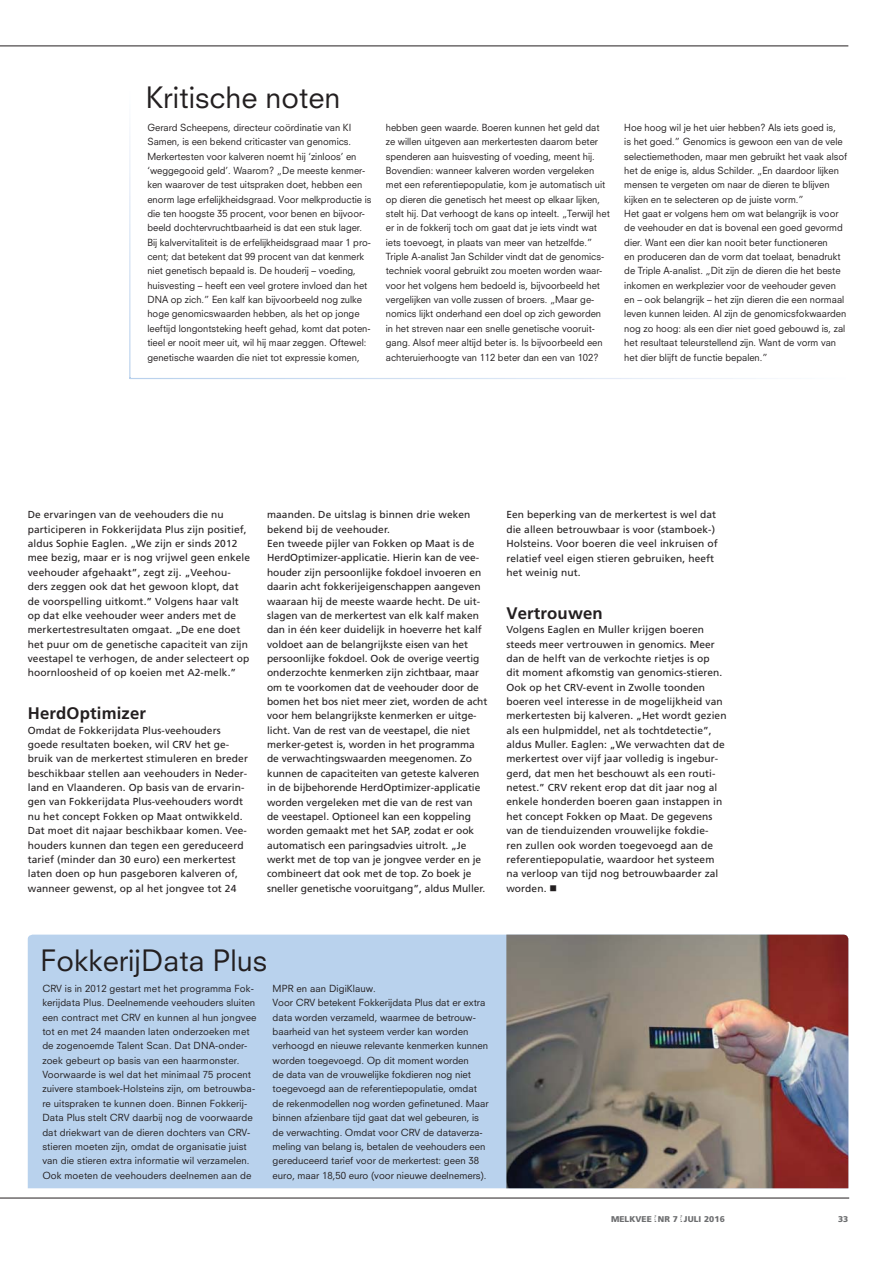
<style>
.page{position:relative;width:893px;height:1263px;background:#fff}
.page>*{position:absolute;margin:0;border:0;box-sizing:border-box;transform-origin:0 0}
.t1{font:28.65px "Neuzeit SLT Std";color:#231f20}
.t2{font:700 16.8px "Frutiger LT Std";letter-spacing:.01em;color:#231f20}
.t3{font:10.2px/14.4px "Frutiger LT Std";letter-spacing:.01em;color:#231f20}
.t4{font:9.6px/14.4px "Neuzeit SLT Std";color:#231f20}
.t5{font:900 8.4px "Frutiger LT Std";letter-spacing:.01em;color:#6d6e70}
</style>
<div class="page">
<hr style="left:0;top:46px;width:848px;height:1px;background:#231f20">
<hr style="left:0;top:1198px;width:849px;height:1px;background:#231f20">
<svg style="left:129px;top:132px;width:638px;height:247px"></svg>
<div style="left:28px;top:935px;width:478px;height:253px;background:#b9d2ed"></div>
<img style="left:506px;top:935px;width:342px;height:253px">
<h1 class="t1" style="left:146px;top:85px;width:196px">Kritische noten</h1>
<p class="t4" style="left:147px;top:121px;width:226px">Gerard Scheepens, directeur coördinatie van KI Samen, is een bekend criticaster van genomics.<br>Merkertesten voor kalveren noemt hij ‘zinloos’ en ‘weggegooid geld’. Waarom? „De meeste kenmer&shy;ken waarover de test uitspraken doet, hebben een enorm lage erfelijkheidsgraad. Voor melkproductie is die ten hoogste 35 procent, voor benen en bijvoor&shy;beeld dochtervruchtbaarheid is dat een stuk lager.<br>Bij kalvervitaliteit is de erfelijkheidsgraad maar 1 pro&shy;cent; dat betekent dat 99 procent van dat kenmerk niet genetisch bepaald is. De houderij – voeding, huisvesting – heeft een veel grotere invloed dan het DNA op zich.” Een kalf kan bijvoorbeeld nog zulke hoge genomicswaarden hebben, als het op jonge leeftijd longontsteking heeft gehad, komt dat poten&shy;tieel er nooit meer uit, wil hij maar zeggen. Oftewel: genetische waarden die niet tot expressie komen,</p>
<p class="t4" style="left:386px;top:121px;width:225px">hebben geen waarde. Boeren kunnen het geld dat ze willen uitgeven aan merkertesten daarom beter spenderen aan huisvesting of voeding, meent hij.<br>Bovendien: wanneer kalveren worden vergeleken met een referentiepopulatie, kom je automatisch uit op dieren die genetisch het meest op elkaar lijken, stelt hij. Dat verhoogt de kans op inteelt. „Terwijl het er in de fokkerij toch om gaat dat je iets vindt wat iets toevoegt, in plaats van meer van hetzelfde.” Triple A-analist Jan Schilder vindt dat de genomics&shy;techniek vooral gebruikt zou moeten worden waar&shy;voor het volgens hem bedoeld is, bijvoorbeeld het vergelijken van volle zussen of broers. „Maar ge&shy;nomics lijkt onderhand een doel op zich geworden in het streven naar een snelle genetische vooruit&shy;gang. Alsof meer altijd beter is. Is bijvoorbeeld een achteruierhoogte van 112 beter dan een van 102?</p>
<p class="t4" style="left:624px;top:121px;width:225px">Hoe hoog wil je het uier hebben? Als iets goed is,<br>is het goed.” Genomics is gewoon een van de vele selectiemethoden, maar men gebruikt het vaak alsof het de enige is, aldus Schilder. „En daardoor lijken mensen te vergeten om naar de dieren te blijven kijken en te selecteren op de juiste vorm.”<br>Het gaat er volgens hem om wat belangrijk is voor de veehouder en dat is bovenal een goed gevormd dier. Want een dier kan nooit beter functioneren<br>en produceren dan de vorm dat toelaat, benadrukt de Triple A-analist. „Dit zijn de dieren die het beste inkomen en werkplezier voor de veehouder geven en – ook belangrijk – het zijn dieren die een normaal leven kunnen leiden. Al zijn de genomicsfokwaarden nog zo hoog: als een dier niet goed gebouwd is, zal het resultaat teleurstellend zijn. Want de vorm van het dier blijft de functie bepalen.”</p>
<p class="t3" style="left:28px;top:508px;width:224px">De ervaringen van de veehouders die nu participeren in Fokkerijdata Plus zijn positief, aldus Sophie Eaglen. „We zijn er sinds 2012 mee bezig, maar er is nog vrijwel geen enkele veehouder afgehaakt”, zegt zij. „Veehou&shy;ders zeggen ook dat het gewoon klopt, dat de voorspelling uitkomt.” Volgens haar valt op dat elke veehouder weer anders met de merkertestresultaten omgaat. „De ene doet het puur om de genetische capaciteit van zijn veestapel te verhogen, de ander selecteert op hoornloosheid of op koeien met A2-melk.”</p>
<h2 class="t2" style="left:28px;top:706px;width:120px">HerdOptimizer</h2>
<p class="t3" style="left:28px;top:723px;width:222px">Omdat de Fokkerijdata Plus-veehouders goede resultaten boeken, wil CRV het ge&shy;bruik van de merkertest stimuleren en breder beschikbaar stellen aan veehouders in Neder&shy;land en Vlaanderen. Op basis van de ervarin&shy;gen van Fokkerijdata Plus-veehouders wordt nu het concept Fokken op Maat ontwikkeld.<br>Dat moet dit najaar beschikbaar komen. Vee&shy;houders kunnen dan tegen een gereduceerd tarief (minder dan 30 euro) een merkertest laten doen op hun pasgeboren kalveren of, wanneer gewenst, op al het jongvee tot 24</p>
<p class="t3" style="left:267px;top:508px;width:222px">maanden. De uitslag is binnen drie weken bekend bij de veehouder.<br>Een tweede pijler van Fokken op Maat is de HerdOptimizer-applicatie. Hierin kan de vee&shy;houder zijn persoonlijke fokdoel invoeren en daarin acht fokkerijeigenschappen aangeven waaraan hij de meeste waarde hecht. De uit&shy;slagen van de merkertest van elk kalf maken dan in één keer duidelijk in hoeverre het kalf voldoet aan de belangrijkste eisen van het persoonlijke fokdoel. Ook de overige veertig onderzochte kenmerken zijn zichtbaar, maar om te voorkomen dat de veehouder door de bomen het bos niet meer ziet, worden de acht voor hem belangrijkste kenmerken er uitge&shy;licht. Van de rest van de veestapel, die niet merker-getest is, worden in het programma de verwachtingswaarden meegenomen. Zo kunnen de capaciteiten van geteste kalveren in de bijbehorende HerdOptimizer-applicatie worden vergeleken met die van de rest van<br>de veestapel. Optioneel kan een koppeling worden gemaakt met het SAP, zodat er ook automatisch een paringsadvies uitrolt. „Je werkt met de top van je jongvee verder en je combineert dat ook met de top. Zo boek je sneller genetische vooruitgang”, aldus Muller.</p>
<p class="t3" style="left:506px;top:508px;width:213px">Een beperking van de merkertest is wel dat die alleen betrouwbaar is voor (stamboek-)<br>Holsteins. Voor boeren die veel inkruisen of relatief veel eigen stieren gebruiken, heeft het weinig nut.</p>
<h2 class="t2" style="left:506px;top:606px;width:98px">Vertrouwen</h2>
<p class="t3" style="left:506px;top:623px;width:222px">Volgens Eaglen en Muller krijgen boeren steeds meer vertrouwen in genomics. Meer dan de helft van de verkochte rietjes is op<br>dit moment afkomstig van genomics-stieren.<br>Ook op het CRV-event in Zwolle toonden boeren veel interesse in de mogelijkheid van merkertesten bij kalveren. „Het wordt gezien als een hulpmiddel, net als tochtdetectie”, aldus Muller. Eaglen: „We verwachten dat de merkertest over vijf jaar volledig is ingebur&shy;gerd, dat men het beschouwt als een routi&shy;netest.” CRV rekent erop dat dit jaar nog al enkele honderden boeren gaan instappen in het concept Fokken op Maat. De gegevens van de tienduizenden vrouwelijke fokdie&shy;ren zullen ook worden toegevoegd aan de referentiepopulatie, waardoor het systeem na verloop van tijd nog betrouwbaarder zal worden.</p>
<h1 class="t1" style="left:40px;top:948px;width:228px">FokkerijData Plus</h1>
<p class="t4" style="left:42px;top:982px;width:216px">CRV is in 2012 gestart met het programma Fok&shy;kerijdata Plus. Deelnemende veehouders sluiten een contract met CRV en kunnen al hun jongvee tot en met 24 maanden laten onderzoeken met de zogenoemde Talent Scan. Dat DNA-onder&shy;zoek gebeurt op basis van een haarmonster.<br>Voorwaarde is wel dat het minimaal 75 procent zuivere stamboek-Holsteins zijn, om betrouwba&shy;re uitspraken te kunnen doen. Binnen Fokkerij-Data Plus stelt CRV daarbij nog de voorwaarde dat driekwart van de dieren dochters van CRV&shy;stieren moeten zijn, omdat de organisatie juist van die stieren extra informatie wil verzamelen.<br>Ook moeten de veehouders deelnemen aan de</p>
<p class="t4" style="left:273px;top:982px;width:217px">MPR en aan DigiKlauw.<br>Voor CRV betekent Fokkerijdata Plus dat er extra data worden verzameld, waarmee de betrouw&shy;baarheid van het systeem verder kan worden verhoogd en nieuwe relevante kenmerken kunnen worden toegevoegd. Op dit moment worden<br>de data van de vrouwelijke fokdieren nog niet toegevoegd aan de referentiepopulatie, omdat de rekenmodellen nog worden gefinetuned. Maar binnen afzienbare tijd gaat dat wel gebeuren, is de verwachting. Omdat voor CRV de dataverza&shy;meling van belang is, betalen de veehouders een gereduceerd tarief voor de merkertest: geen 38 euro, maar 18,50 euro (voor nieuwe deelnemers).</p>
<p class="t5" style="left:611px;top:1214px;width:115px">MELKVEE NR 7 JULI 2016</p>
<p class="t5" style="left:838px;top:1214px;width:12px">33</p>
</div>
